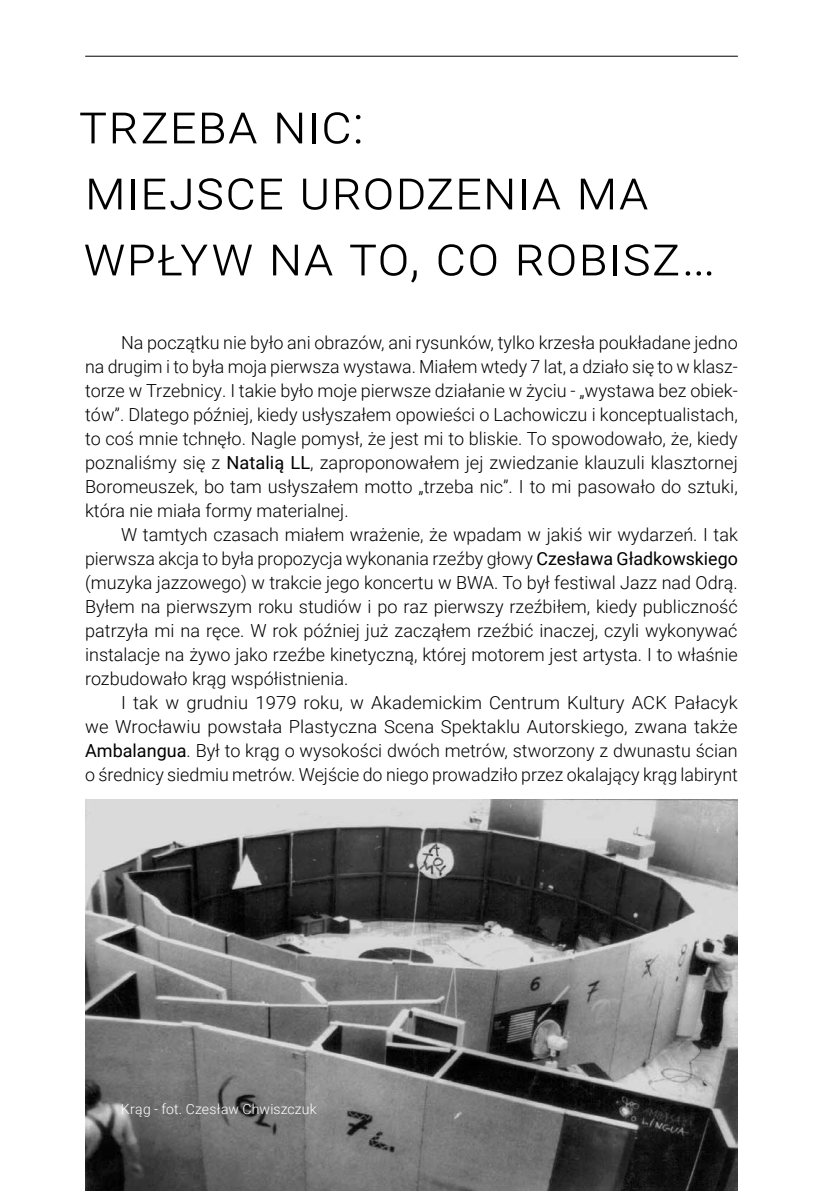
<style>
.page{position:relative;width:840px;height:1191px;background:#fff}
.page>*{position:absolute;margin:0;border:0;box-sizing:border-box;transform-origin:0 0}
.t1{font:300 54px/66px "Roboto";color:#000}
.t2{font:300 18px/24px "Roboto";color:#000;text-align:justify}
.t3{font:300 14px "Roboto";letter-spacing:.01em;color:#fff}
.s1{font-weight:400}
</style>
<div class="page">
<img style="left:85px;top:799px;width:652px;height:392px">
<hr style="left:85px;top:56px;width:652px;height:1px;background:#000">
<h1 class="t1" style="left:79px;top:89px;width:286px">TRZEBA NIC: miejsce</h1>
<h1 class="t1" style="left:299px;top:155px;width:92px">urodzenia</h1>
<h1 class="t1" style="left:84px;top:155px;width:633px;text-indent:493px">ma wpływ na to, co robisz …</h1>
<p class="t2" style="left:85px;top:330px;width:653px;text-indent:36px">Na początku nie było ani obrazów, ani rysunków, tylko krzesła poukładane jedno na drugim i to była moja pierwsza wystawa. Miałem wtedy 7 lat, a działo się to w klasz&shy;torze w Trzebnicy. I takie było moje pierwsze działanie w życiu - „wystawa bez obiek&shy;tów”. Dlatego później, kiedy usłyszałem opowieści o Lachowiczu i konceptualistach, to coś mnie tchnęło. Nagle pomysł, że jest mi to bliskie. To spowodowało, że, kiedy poznaliśmy się z <span class="s1">Natalią LL</span>, zaproponowałem jej zwiedzanie klauzuli klasztornej Boromeuszek, bo tam usłyszałem motto „trzeba nic”. I to mi pasowało do sztuki, która nie miała formy materialnej.</p>
<p class="t2" style="left:85px;top:522px;width:654px;text-indent:36px">W tamtych czasach miałem wrażenie, że wpadam w jakiś wir wydarzeń. I tak pierwsza akcja to była propozycja wykonania rzeźby głowy <span class="s1">Czesława Gładkowskiego </span>(muzyka jazzowego) w trakcie jego koncertu w BWA. To był festiwal Jazz nad Odrą.<br>Byłem na pierwszym roku studiów i po raz pierwszy rzeźbiłem, kiedy publiczność patrzyła mi na ręce. W rok później już zacząłem rzeźbić inaczej, czyli wykonywać instalacje na żywo jako rzeźbe kinetyczną, której motorem jest artysta. I to właśnie rozbudowało krąg współistnienia.</p>
<p class="t2" style="left:85px;top:690px;width:654px;text-indent:36px">I tak w grudniu 1979 roku, w Akademickim Centrum Kultury ACK Pałacyk we Wrocławiu powstała Plastyczna Scena Spektaklu Autorskiego, zwana także <span class="s1">Ambalangua</span>. Był to krąg o wysokości dwóch metrów, stworzony z dwunastu ścian o średnicy siedmiu metrów. Wejście do niego prowadziło przez okalający krąg labirynt</p>
<p class="t3" style="left:121px;top:1099px;width:197px">Krąg - fot. Czesław Chwiszczuk</p>
</div>
